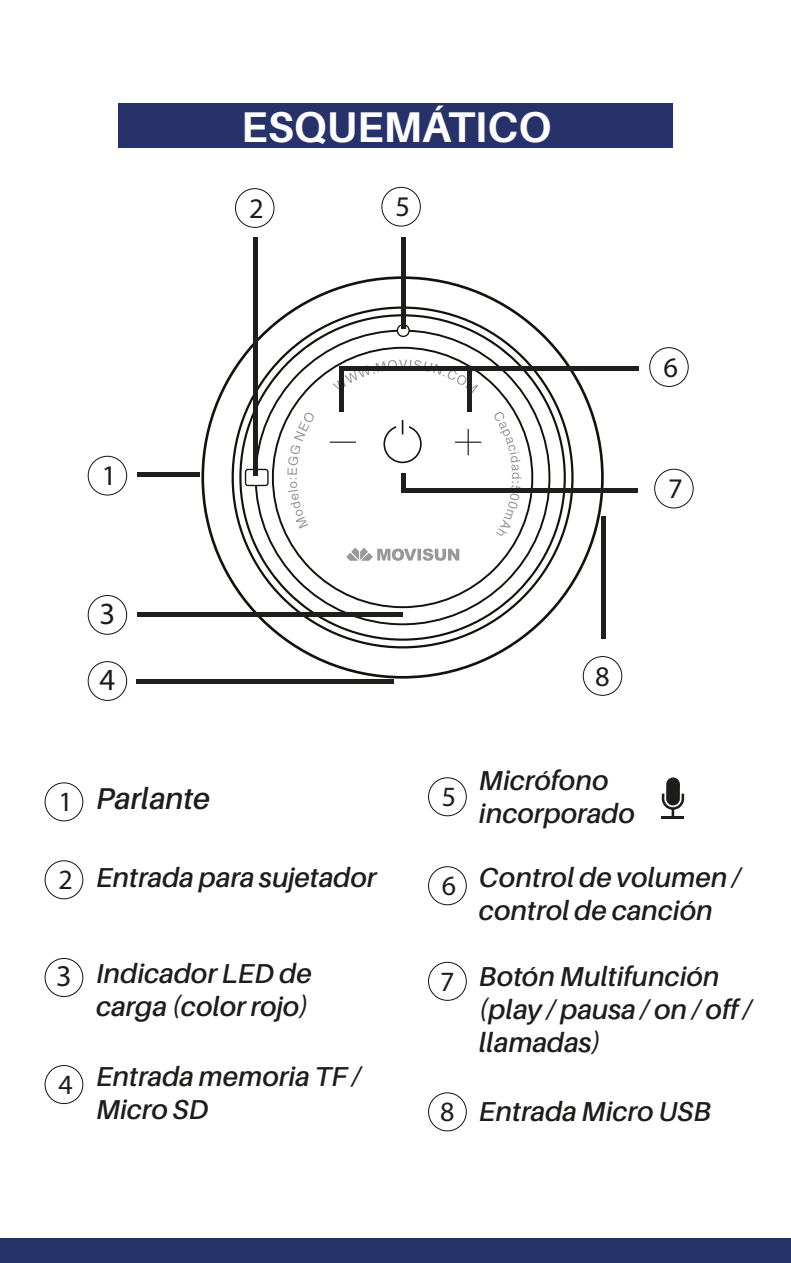
<style>
.page{position:relative;width:791px;height:1263px;background:#fff}
.page>*{position:absolute;margin:0;border:0;box-sizing:border-box;transform-origin:0 0}
.t1{font:700 43.05px "Aileron";color:#fff}
.t2{font:30.9px/66.2px "Myriad Pro";color:#1d1d1c}
.t3{font:30.3px "Myriad Pro";color:#1d1d1c}
.t4{font:italic 600 30.15px "Aileron";color:#1d1d1c}
.t5{font:28.5px "Myriad Pro";color:#1d1d1c}
.t6{font:27.9px "Myriad Pro";color:#1d1d1c}
.t7{font:italic 600 27.45px/32.8px "Aileron";color:#1d1d1c}
</style>
<div class="page">
<div style="left:0;top:1239px;width:791px;height:24px;background:#26336a"></div>
<div style="left:118px;top:103px;width:555px;height:44px;background:#27326b"></div>
<svg style="left:201px;top:276px;width:403px;height:403px"></svg>
<svg style="left:245px;top:469px;width:24px;height:17px"></svg>
<svg style="left:397px;top:324px;width:13px;height:13px"></svg>
<svg style="left:330px;top:442px;width:26px;height:1px"></svg>
<svg style="left:455px;top:429px;width:26px;height:26px"></svg>
<hr style="left:137px;top:613px;width:266px;height:4px;background:#1e1f1d">
<div style="left:137px;top:472px;width:63px;height:5px;background:#1e1f1d"></div>
<div style="left:253px;top:237px;width:5px;height:239px;background:#1e1f1d"></div>
<hr style="left:401px;top:237px;width:4px;height:92px;background:#1e1f1d">
<div style="left:401px;top:473px;width:5px;height:19px;background:#1e1f1d"></div>
<hr style="left:401px;top:489px;width:237px;height:4px;background:#1e1f1d">
<div style="left:339px;top:366px;width:299px;height:5px;background:#1e1f1d"></div>
<div style="left:467px;top:367px;width:5px;height:45px;background:#1e1f1d"></div>
<div style="left:339px;top:366px;width:5px;height:46px;background:#1e1f1d"></div>
<div style="left:666px;top:777px;width:14px;height:28px;background:#1d1d1c;border-radius:7px"></div>
<svg style="left:662px;top:793px;width:22px;height:23px"></svg>
<hr style="left:662px;top:816px;width:22px;height:3px;background:#1d1d1c">
<div style="left:45px;top:782px;width:38px;height:39px;border:1px solid #13130d;border-radius:50%"></div>
<div style="left:45px;top:860px;width:38px;height:39px;border:1px solid #13130d;border-radius:50%"></div>
<div style="left:45px;top:958px;width:38px;height:39px;border:1px solid #13130d;border-radius:50%"></div>
<div style="left:45px;top:1065px;width:38px;height:39px;border:1px solid #13130d;border-radius:50%"></div>
<div style="left:428px;top:777px;width:38px;height:39px;border:1px solid #13130d;border-radius:50%"></div>
<div style="left:428px;top:866px;width:38px;height:39px;border:1px solid #13130d;border-radius:50%"></div>
<div style="left:428px;top:962px;width:38px;height:38px;border:1px solid #13130d;border-radius:50%"></div>
<div style="left:88px;top:456px;width:39px;height:39px;border:1px solid #13130d;border-radius:50%"></div>
<div style="left:235px;top:188px;width:39px;height:40px;border:1px solid #13130d;border-radius:50%"></div>
<div style="left:88px;top:595px;width:39px;height:39px;border:1px solid #13130d;border-radius:50%"></div>
<hr style="left:137px;top:679px;width:257px;height:4px;background:#1e1f1d">
<div style="left:88px;top:661px;width:39px;height:40px;border:1px solid #13130d;border-radius:50%"></div>
<div style="left:382px;top:187px;width:39px;height:39px;border:1px solid #13130d;border-radius:50%"></div>
<div style="left:649px;top:347px;width:39px;height:40px;border:1px solid #13130d;border-radius:50%"></div>
<div style="left:654px;top:469px;width:39px;height:39px;border:1px solid #13130d;border-radius:50%"></div>
<div style="left:601px;top:516px;width:5px;height:122px;background:#1e1f1d"></div>
<div style="left:583px;top:656px;width:39px;height:40px;border:1px solid #13130d;border-radius:50%"></div>
<div style="left:428px;top:1092px;width:38px;height:39px;border:1px solid #13130d;border-radius:50%"></div>
<h1 class="t1" style="left:241px;top:103px;width:311px">ESQUEMÁTICO</h1>
<p class="t5" style="left:249px;top:190px;width:16px">2</p>
<p class="t5" style="left:395px;top:189px;width:16px">5</p>
<p class="t5" style="left:663px;top:349px;width:16px">6</p>
<p class="t5" style="left:102px;top:458px;width:16px">1</p>
<p class="t5" style="left:668px;top:471px;width:16px">7</p>
<p class="t2" style="left:100px;top:580px;width:17px">3<br>4</p>
<p class="t5" style="left:595px;top:658px;width:16px">8</p>
<p class="t6" style="left:58px;top:785px;width:16px">1</p>
<p class="t4" style="left:96px;top:782px;width:115px">Parlante</p>
<p class="t6" style="left:442px;top:779px;width:16px">5</p>
<p class="t7" style="left:479px;top:765px;width:157px">Micrófono incorporado</p>
<p class="t6" style="left:58px;top:862px;width:16px">2</p>
<p class="t7" style="left:96px;top:861px;width:282px">Entrada para sujetador</p>
<p class="t6" style="left:442px;top:868px;width:16px">6</p>
<p class="t7" style="left:479px;top:861px;width:263px">Control de volumen / control de canción</p>
<p class="t3" style="left:56px;top:957px;width:17px">3</p>
<p class="t7" style="left:96px;top:957px;width:217px">Indicador LED de carga (color rojo)</p>
<p class="t6" style="left:440px;top:964px;width:16px">7</p>
<p class="t7" style="left:479px;top:960px;width:274px">Botón Multifunción (play / pausa / on / off / llamadas)</p>
<p class="t6" style="left:58px;top:1067px;width:16px">4</p>
<p class="t7" style="left:96px;top:1060px;width:266px">Entrada memoria TF /<br>Micro SD</p>
<p class="t6" style="left:440px;top:1095px;width:16px">8</p>
<p class="t7" style="left:479px;top:1095px;width:234px">Entrada Micro USB</p>
</div>
